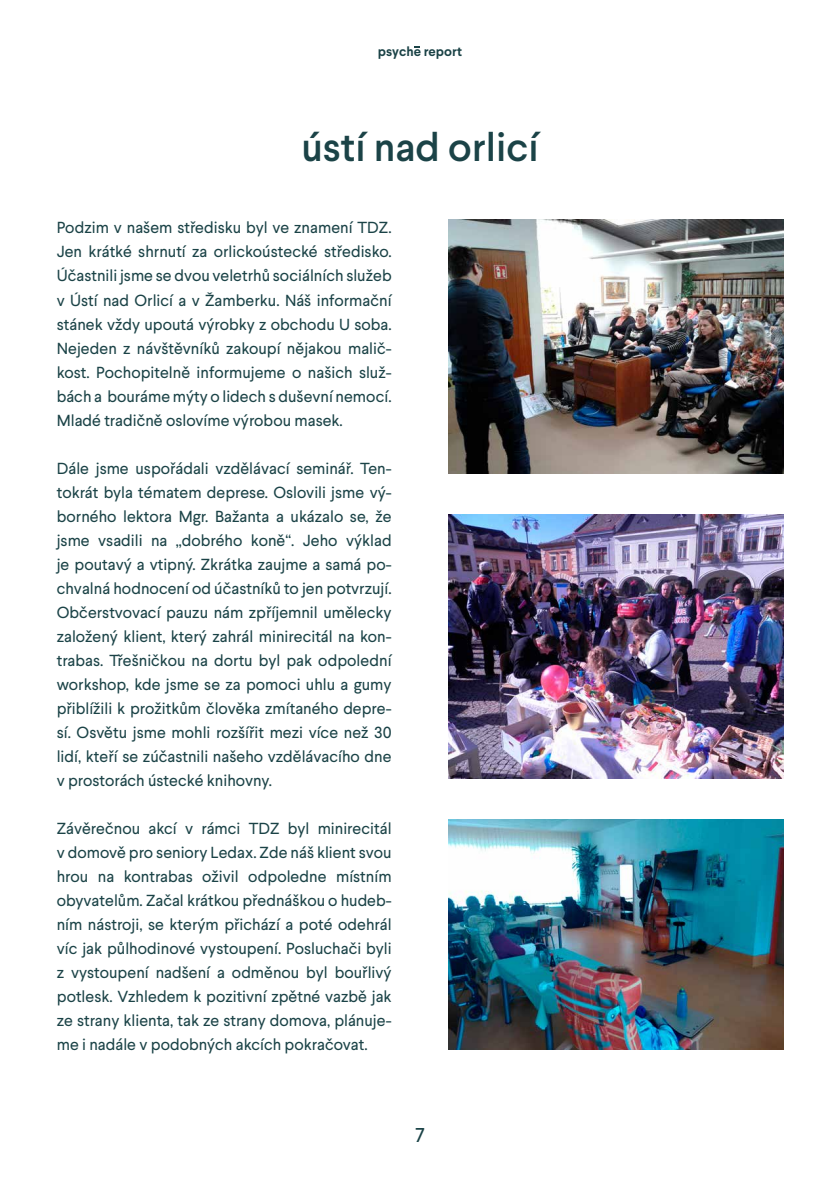
<style>
.page{position:relative;width:840px;height:1191px;background:#fff}
.page>*{position:absolute;margin:0;border:0;box-sizing:border-box;transform-origin:0 0}
.t1{font:500 40px "Larsseit";color:#1b4347}
.t2{font:20px "Larsseit";color:#1b4347}
.t3{font:16px/24px "Larsseit";color:#1b4347;text-align:justify}
.t4{font:700 13.2px "Larsseit";color:#1b4347}
</style>
<div class="page">
<img style="left:448px;top:219px;width:334px;height:254px">
<img style="left:448px;top:514px;width:334px;height:264px">
<img style="left:448px;top:819px;width:334px;height:230px">
<svg style="left:414px;top:46px;width:6px;height:2px"></svg>
<p class="t4" style="left:377px;top:43px;width:86px">psyche report</p>
<h1 class="t1" style="left:301px;top:122px;width:238px">ústí nad orlicí</h1>
<p class="t3" style="left:57px;top:216px;width:336px">Podzim v našem středisku byl ve znamení TDZ.<br>Jen krátké shrnutí za orlickoústecké středisko.<br>Účastnili jsme se dvou veletrhů sociálních služeb v Ústí nad Orlicí a v Žamberku. Náš informační stánek vždy upoutá výrobky z obchodu U soba.<br>Nejeden z návštěvníků zakoupí nějakou malič&shy;kost. Pochopitelně informujeme o našich služ&shy;bách a bouráme mýty o lidech s duševní nemocí.<br>Mladé tradičně oslovíme výrobou masek.</p>
<p class="t3" style="left:57px;top:456px;width:336px">Dále jsme uspořádali vzdělávací seminář. Ten&shy;tokrát byla tématem deprese. Oslovili jsme vý&shy;borného lektora Mgr. Bažanta a ukázalo se, že jsme vsadili na „dobrého koně“. Jeho výklad je poutavý a vtipný. Zkrátka zaujme a samá po&shy;chvalná hodnocení od účastníků to jen potvrzují.<br>Občerstvovací pauzu nám zpříjemnil umělecky založený klient, který zahrál minirecitál na kon&shy;trabas. Třešničkou na dortu byl pak odpolední workshop, kde jsme se za pomoci uhlu a gumy přiblížili k prožitkům člověka zmítaného depre&shy;sí. Osvětu jsme mohli rozšířit mezi více než 30 lidí, kteří se zúčastnili našeho vzdělávacího dne v prostorách ústecké knihovny.</p>
<p class="t3" style="left:57px;top:816px;width:336px">Závěrečnou akcí v rámci TDZ byl minirecitál v domově pro seniory Ledax. Zde náš klient svou hrou na kontrabas oživil odpoledne místním obyvatelům. Začal krátkou přednáškou o hudeb&shy;ním nástroji, se kterým přichází a poté odehrál víc jak půlhodinové vystoupení. Posluchači byli z vystoupení nadšení a odměnou byl bouřlivý potlesk. Vzhledem k pozitivní zpětné vazbě jak ze strany klienta, tak ze strany domova, plánuje&shy;me i nadále v podobných akcích pokračovat.</p>
<p class="t2" style="left:415px;top:1122px;width:11px">7</p>
</div>
